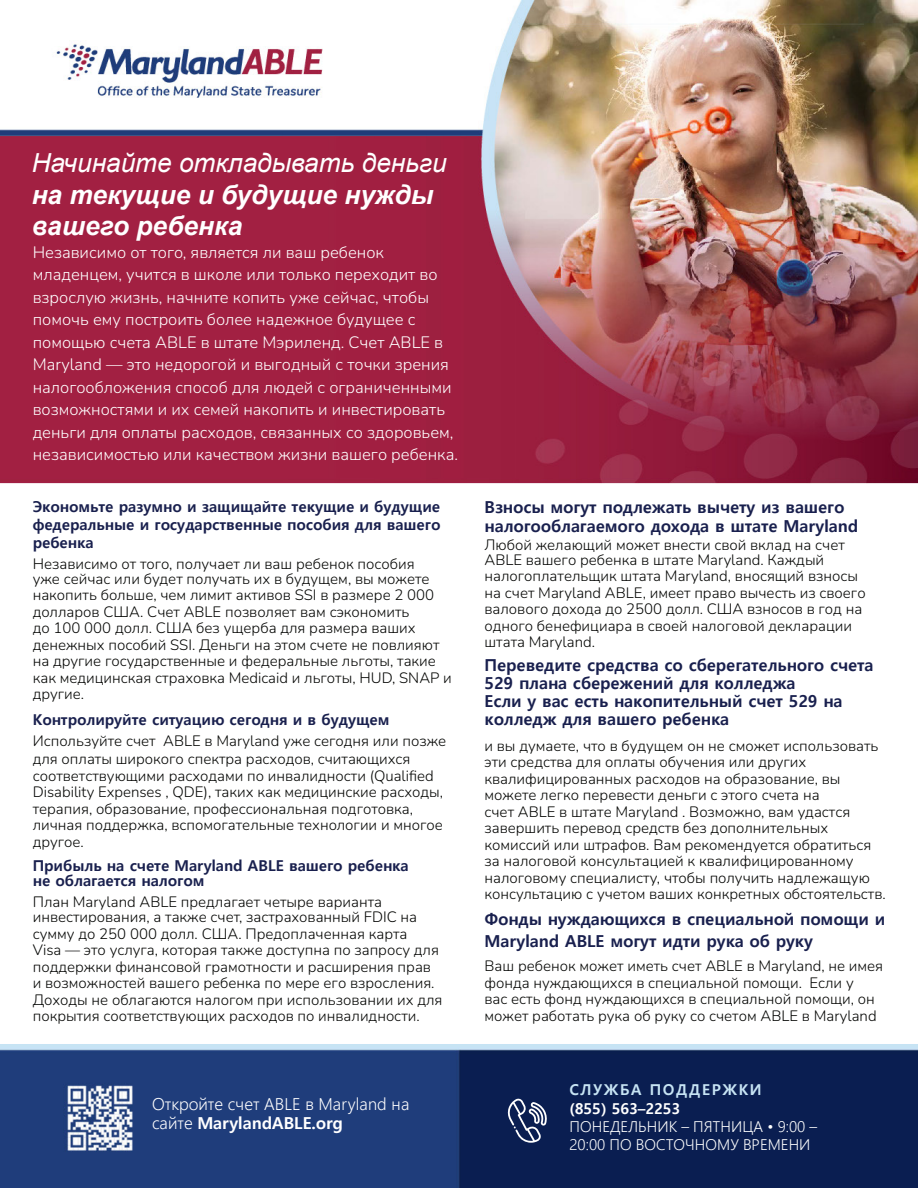
<style>
.page{position:relative;width:918px;height:1188px;background:#fff}
.page>*{position:absolute;margin:0;border:0;box-sizing:border-box;transform-origin:0 0}
.t1{font:italic 700 26.25px/31.5px "Arial";color:#fff}
.t2{font:italic 26.25px "Arial";color:#fff}
.t3{font:300 16.5px/22.5px "Nunito";color:#fff}
.t4{font:700 16.5px/18px "Malgun Gothic";color:#19204e}
.t5{font:300 16.5px/19.8px "Malgun Gothic";color:#fff}
.t6{font:300 15px/16.5px "Nunito";color:#040503}
.t7{font:700 15px/18px "Malgun Gothic";color:#19204e;text-align:justify}
.t8{font:300 15px/18px "Malgun Gothic";color:#fff}
.t9{font:700 15px "Malgun Gothic";letter-spacing:.1em;color:#c7e4f4}
.t10{font:700 15px "Malgun Gothic";color:#fff}
.s1{font-weight:700}
</style>
<div class="page">
<img style="left:0;top:0;width:918px;height:1188px">
<svg style="left:507px;top:1098px;width:40px;height:45px;background:#45547b"></svg>
<p class="t2" style="left:32px;top:146px;width:417px">Начинайте откладывать деньги</p>
<p class="t1" style="left:32px;top:180px;width:403px">на текущие и будущие нужды вашего ребенка</p>
<p class="t3" style="left:33px;top:240px;width:427px">Независимо от того, является ли ваш ребенок младенцем, учится в школе или только переходит во взрослую жизнь, начните копить уже сейчас, чтобы помочь ему построить более надежное будущее с помощью счета ABLE в штате Мэриленд. Счет ABLE в Maryland — это недорогой и выгодный с точки зрения налогообложения способ для людей с ограниченными возможностями и их семей накопить и инвестировать деньги для оплаты расходов, связанных со здоровьем, независимостью или качеством жизни вашего ребенка.</p>
<p class="t7" style="left:33px;top:498px;width:409px">Экономьте разумно и защищайте текущие и будущие федеральные и государственные пособия для вашего ребенка</p>
<p class="t6" style="left:33px;top:556px;width:398px;line-height:15px">Независимо от того, получает ли ваш ребенок пособия уже сейчас или будет получать их в будущем, вы можете</p>
<p class="t6" style="left:33px;top:586px;width:421px">накопить больше, чем лимит активов SSI в размере 2 000 долларов США. Счет ABLE позволяет вам сэкономить<br>до 100 000 долл. США без ущерба для размера ваших денежных пособий SSI. Деньги на этом счете не повлияют на другие государственные и федеральные льготы, такие как медицинская страховка Medicaid и льготы, HUD, SNAP и другие.</p>
<p class="t7" style="left:33px;top:711px;width:358px">Контролируйте ситуацию сегодня и в будущем</p>
<p class="t6" style="left:33px;top:731px;width:415px;line-height:18px">Используйте счет ABLE в Maryland уже сегодня или позже для оплаты широкого спектра расходов, считающихся</p>
<p class="t6" style="left:33px;top:767px;width:412px">соответствующими расходами по инвалидности (Qualified Disability Expenses , QDE), таких как медицинские расходы, терапия, образование, профессиональная подготовка, личная поддержка, вспомогательные технологии и многое другое.</p>
<p class="t7" style="left:33px;top:856px;width:378px">Прибыль на счете Maryland ABLE вашего ребенка</p>
<p class="t7" style="left:33px;top:872px;width:173px">не облагается налогом</p>
<p class="t6" style="left:33px;top:894px;width:386px;line-height:15px">План Maryland ABLE предлагает четыре варианта инвестирования, а также счет, застрахованный FDIC на</p>
<p class="t6" style="left:33px;top:925px;width:411px">сумму до 250 000 долл. США. Предоплаченная карта<br>Visa — это услуга, которая также доступна по запросу для поддержки финансовой грамотности и расширения прав и возможностей вашего ребенка по мере его взросления.<br>Доходы не облагаются налогом при использовании их для покрытия соответствующих расходов по инвалидности.</p>
<p class="t5" style="left:152px;top:1094px;width:259px">Откройте счет ABLE в Maryland на сайте <span class="s1">MarylandABLE.org</span></p>
<p class="t4" style="left:485px;top:498px;width:375px;line-height:18.6px">Взносы могут подлежать вычету из вашего налогооблагаемого дохода в штате Maryland</p>
<p class="t6" style="left:485px;top:536px;width:362px;line-height:15px">Любой желающий может внести свой вклад на счет<br>ABLE вашего ребенка в штате Maryland. Каждый</p>
<p class="t6" style="left:485px;top:567px;width:383px">налогоплательщик штата Maryland, вносящий взносы на счет Maryland ABLE, имеет право вычесть из своего валового дохода до 2500 долл. США взносов в год на одного бенефициара в своей налоговой декларации штата Maryland.</p>
<p class="t4" style="left:485px;top:656px;width:391px">Переведите средства со сберегательного счета<br>529 плана сбережений для колледжа</p>
<p class="t4" style="left:485px;top:692px;width:360px">Если у вас есть накопительный счет 529 на колледж для вашего ребенка</p>
<p class="t6" style="left:485px;top:737px;width:403px">и вы думаете, что в будущем он не сможет использовать эти средства для оплаты обучения или других квалифицированных расходов на образование, вы можете легко перевести деньги с этого счета на<br>счет ABLE в штате Maryland . Возможно, вам удастся завершить перевод средств без дополнительных комиссий или штрафов. Вам рекомендуется обратиться за налоговой консультацией к квалифицированному налоговому специалисту, чтобы получить надлежащую консультацию с учетом ваших конкретных обстоятельств.</p>
<p class="t4" style="left:485px;top:907px;width:402px;line-height:22.5px">Фонды нуждающихся в специальной помощи и<br>Maryland ABLE могут идти рука об руку</p>
<p class="t6" style="left:485px;top:957px;width:400px">Ваш ребенок может иметь счет ABLE в Maryland, не имея фонда нуждающихся в специальной помощи. Если у<br>вас есть фонд нуждающихся в специальной помощи, он может работать рука об руку со счетом ABLE в Maryland</p>
<p class="t9" style="left:570px;top:1081px;width:194px">СЛУЖБА ПОДДЕРЖКИ</p>
<p class="t10" style="left:570px;top:1100px;width:112px">(855) 563–2253</p>
<p class="t8" style="left:570px;top:1118px;width:249px">ПОНЕДЕЛЬНИК – ПЯТНИЦА • 9:00 –<br>20:00 ПО ВОСТОЧНОМУ ВРЕМЕНИ</p>
</div>
